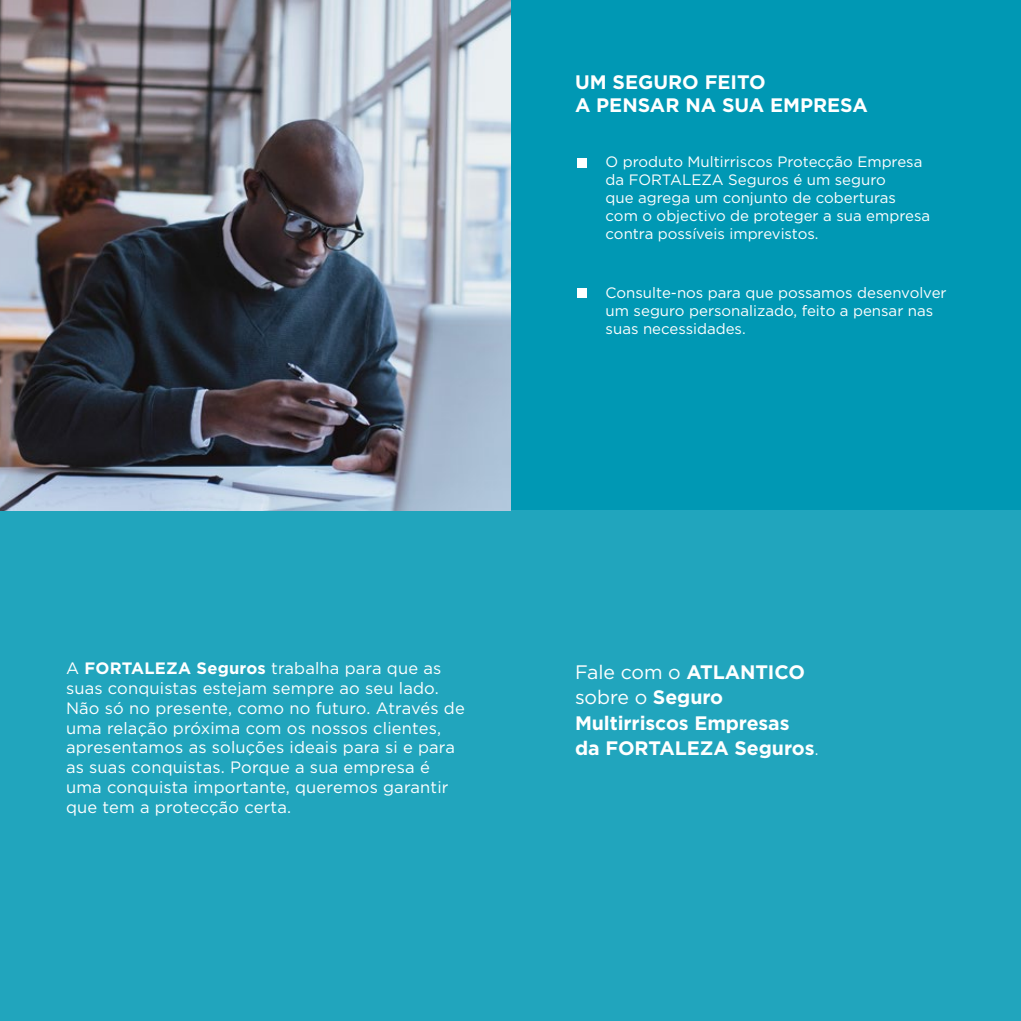
<style>
.page{position:relative;width:1021px;height:1021px;background:#fff}
.page>*{position:absolute;margin:0;border:0;box-sizing:border-box;transform-origin:0 0}
.t1{font:700 19.5px/25.5px "Gotham";letter-spacing:-.005em;color:#fff}
.t2{font:16.5px/19.8px "Gotham";letter-spacing:.01em;color:#fff}
.t3{font:15px/18px "Gotham";color:#fff}
.s1{font-weight:700}
.s2{font-weight:400}
.s3{font-weight:300}
</style>
<div class="page">
<div style="left:0;top:0;width:1020px;height:1020px;background:#0098b4"></div>
<div style="left:0;top:510px;width:1020px;height:510px;background:#21a5bd"></div>
<img style="left:0;top:0;width:510px;height:510px">
<div style="left:577px;top:158px;width:9px;height:9px;background:#fff"></div>
<div style="left:577px;top:288px;width:9px;height:10px;background:#fff"></div>
<p class="t1" style="left:575px;top:70px;width:294px;line-height:23.4px">UM SEGURO FEITO<br>A PENSAR NA SUA EMPRESA</p>
<p class="t3" style="left:605px;top:152px;width:326px">O produto Multirriscos Protecção Empresa da FORTALEZA Seguros é um seguro<br>que agrega um conjunto de coberturas com o objectivo de proteger a sua empresa contra possíveis imprevistos.</p>
<p class="t3" style="left:605px;top:283px;width:342px">Consulte-nos para que possamos desenvolver um seguro personalizado, feito a pensar nas suas necessidades.</p>
<p class="t2" style="left:66px;top:658px;width:400px">A <span class="s1">FORTALEZA Seguros</span> trabalha para que as suas conquistas estejam sempre ao seu lado.<br>Não só no presente, como no futuro. Através de uma relação próxima com os nossos clientes, apresentamos as soluções ideais para si e para as suas conquistas. Porque a sua empresa é uma conquista importante, queremos garantir que tem a protecção certa.</p>
<p class="t1" style="left:575px;top:659px;width:245px"><span class="s2">Fale com o</span> ATLANTICO <span class="s2">sobre o</span> Seguro<br>Multirriscos Empresas da FORTALEZA Seguros<span class="s3">.</span></p>
</div>
